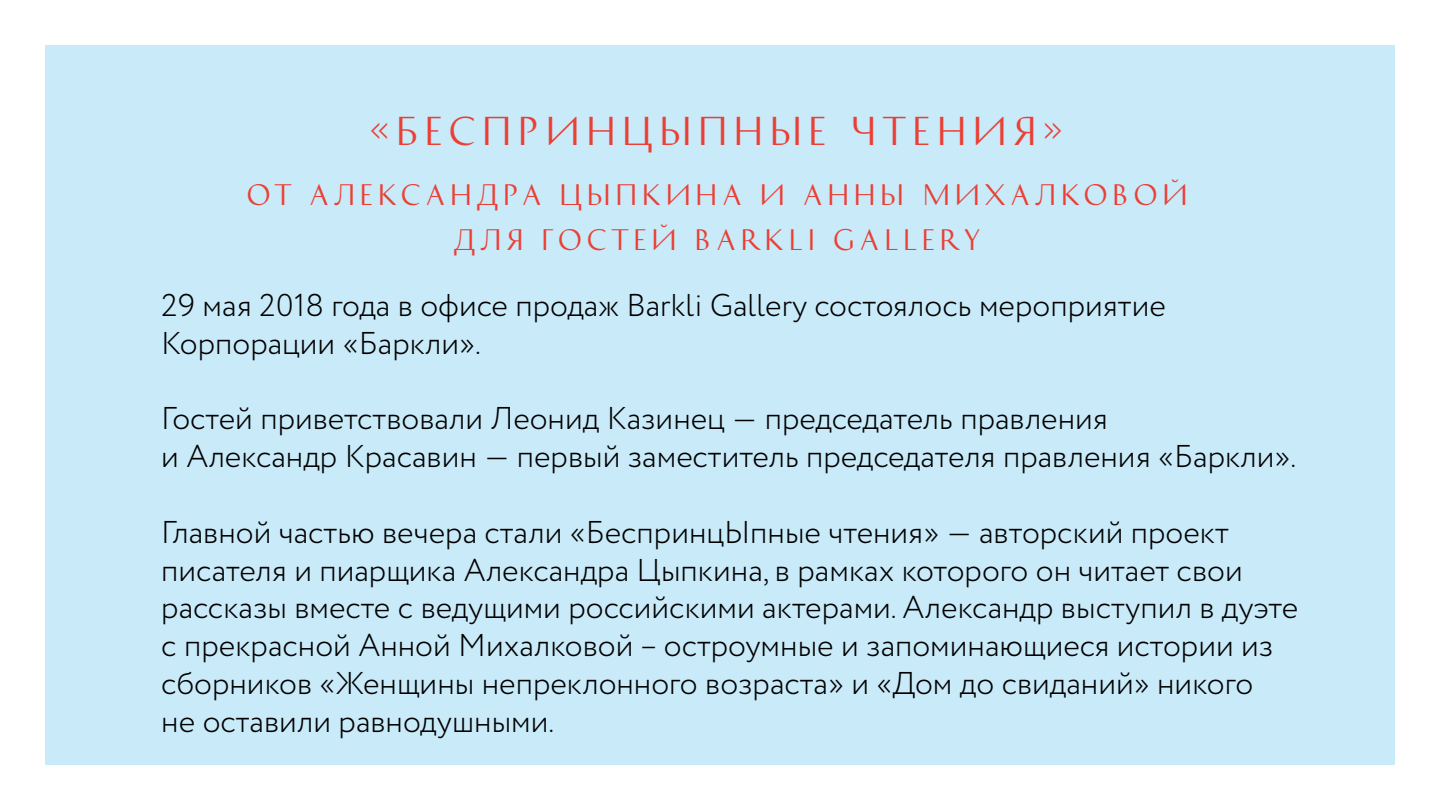
<style>
.page{position:relative;width:1440px;height:810px;background:#fff}
.page>*{position:absolute;margin:0;border:0;box-sizing:border-box;transform-origin:0 0}
.t1{font:35.85px "History Pro Two";letter-spacing:.2em;color:#eb3f35}
.t2{font:300 31.5px/37.8px "Circe";color:#000001}
.t3{font:26.4px/45px "History Pro Two";letter-spacing:.2em;color:#eb3f35;text-align:center}
</style>
<div class="page">
<div style="left:45px;top:45px;width:1350px;height:720px;background:#c9eaf8"></div>
<p class="t1" style="left:368px;top:108px;width:698px">«БЕСПРИНЦЫПНЫЕ ЧТЕНИЯ»</p>
<p class="t3" style="left:247px;top:173px;width:942px">ОТ АЛЕКСАНДРА ЦЫПКИНА И АННЫ МИХАЛКОВОЙ<br>ДЛЯ ГОСТЕЙ BARKLI GALLERY</p>
<p class="t2" style="left:161px;top:287px;width:1006px">29 мая 2018 года в офисе продаж Barkli Gallery состоялось мероприятие<br>Корпорации «Баркли».</p>
<p class="t2" style="left:161px;top:400px;width:1137px">Гостей приветствовали Леонид Казинец ― председатель правления<br>и Александр Красавин ― первый заместитель председателя правления «Баркли».</p>
<p class="t2" style="left:161px;top:514px;width:1138px">Главной частью вечера стали «БеспринцЫпные чтения» ― авторский проект писателя и пиарщика Александра Цыпкина, в рамках которого он читает свои рассказы вместе с ведущими российскими актерами. Александр выступил в дуэте с прекрасной Анной Михалковой – остроумные и запоминающиеся истории из сборников «Женщины непреклонного возраста» и «Дом до свиданий» никого<br>не оставили равнодушными.</p>
</div>
